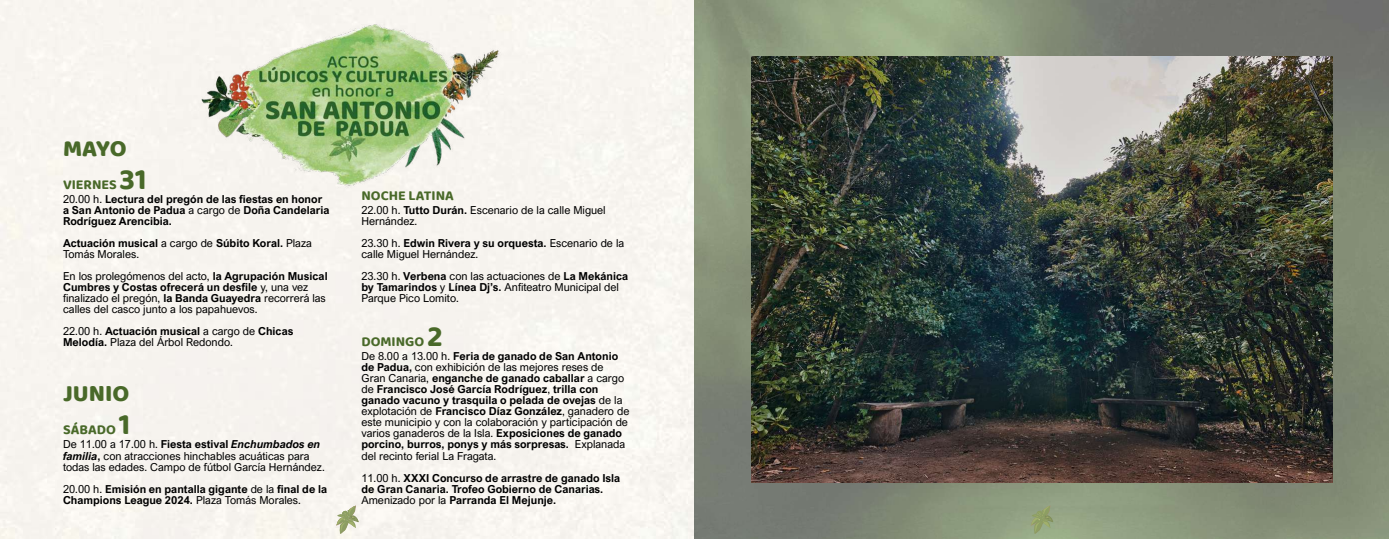
<style>
.page{position:relative;width:1389px;height:539px;background:#fff}
.page>*{position:absolute;margin:0;border:0;box-sizing:border-box;transform-origin:0 0}
.t1{font:800 24px "Baloo Bhai 2";color:#496929}
.t2{font:700 14px "Baloo Bhai 2";color:#496929}
.t3{font:700 11px/11px "Arial Nova";color:#000}
.t4{font:11px/11px "Arial Nova";color:#000}
.s1{font-size:30px}
.s2{font-weight:400}
.s3{font-weight:700}
.s4{font-weight:700;font-style:italic}
</style>
<div class="page">
<img style="left:0;top:0;width:1389px;height:539px">
<img style="left:174px;top:17px;width:347px;height:175px">
<svg style="left:336px;top:505px;width:22px;height:28px"></svg>
<img style="left:751px;top:57px;width:581px;height:425px">
<svg style="left:1031px;top:505px;width:22px;height:28px"></svg>
<h1 class="t1" style="left:63px;top:134px;width:65px">MAYO</h1>
<p class="t2" style="left:63px;top:176px;width:85px">VIERNES <span class="s1">31</span></p>
<p class="t3" style="left:63px;top:194px;width:268px"><span class="s2">20.00 h.</span> Lectura del pregón de las fiestas en honor a San Antonio de Padua <span class="s2">a cargo de</span> Doña Candelaria<br>Rodríguez Arencibia.</p>
<p class="t3" style="left:63px;top:238px;width:250px">Actuación musical <span class="s2">a cargo de</span> Súbito Koral. <span class="s2">Plaza<br>Tomás Morales.</span></p>
<p class="t4" style="left:63px;top:271px;width:266px">En los prolegómenos del acto, <span class="s3">la Agrupación Musical Cumbres y Costas ofrecerá un desfile</span> y, una vez finalizado el pregón, <span class="s3">la Banda Guayedra</span> recorrerá las calles del casco junto a los papahuevos.</p>
<p class="t4" style="left:63px;top:326px;width:232px">22.00 h. <span class="s3">Actuación musical</span> a cargo de <span class="s3">Chicas<br>Melodía.</span> Plaza del Árbol Redondo.</p>
<h1 class="t1" style="left:63px;top:379px;width:68px">JUNIO</h1>
<p class="t2" style="left:63px;top:421px;width:69px">SÁBADO <span class="s1">1</span></p>
<p class="t4" style="left:63px;top:439px;width:263px">De 11.00 a 17.00 h. <span class="s3">Fiesta estival</span> <span class="s4">Enchumbados en familia</span><span class="s3">,</span> con atracciones hinchables acuáticas para todas las edades. Campo de fútbol García Hernández.</p>
<p class="t3" style="left:63px;top:483px;width:266px"><span class="s2">20.00 h.</span> Emisión en pantalla gigante <span class="s2">de la</span> final de la<br>Champions League 2024. <span class="s2">Plaza Tomás Morales.</span></p>
<p class="t2" style="left:361px;top:187px;width:94px">NOCHE LATINA</p>
<p class="t4" style="left:361px;top:205px;width:246px">22.00 h. <span class="s3">Tutto Durán.</span> Escenario de la calle Miguel<br>Hernández.</p>
<p class="t4" style="left:361px;top:238px;width:264px">23.30 h. <span class="s3">Edwin Rivera y su orquesta.</span> Escenario de la calle Miguel Hernández.</p>
<p class="t4" style="left:361px;top:271px;width:268px">23.30 h. <span class="s3">Verbena</span> con las actuaciones de <span class="s3">La Mekánica by Tamarindos</span> y <span class="s3">Línea Dj’s.</span> Anfiteatro Municipal del<br>Parque Pico Lomito.</p>
<p class="t2" style="left:361px;top:333px;width:83px">DOMINGO <span class="s1">2</span></p>
<p class="t3" style="left:361px;top:351px;width:270px"><span class="s2">De 8.00 a 13.00 h.</span> Feria de ganado de San Antonio de Padua, <span class="s2">con exhibición de las mejores reses de Gran Canaria,</span> enganche de ganado caballar <span class="s2">a cargo de</span> Francisco José García Rodríguez<span class="s2">,</span> trilla con ganado vacuno y trasquila o pelada de ovejas <span class="s2">de la explotación de</span> Francisco Díaz González<span class="s2">, ganadero de este municipio y con la colaboración y participación de varios ganaderos de la Isla.</span> Exposiciones de ganado porcino, burros, ponys y más sorpresas. <span class="s2">Explanada del recinto ferial La Fragata.</span></p>
<p class="t3" style="left:361px;top:472px;width:260px"><span class="s2">11.00 h.</span> XXXI Concurso de arrastre de ganado Isla de Gran Canaria. Trofeo Gobierno de Canarias.<br><span class="s2">Amenizado por la</span> Parranda El Mejunje.</p>
</div>
